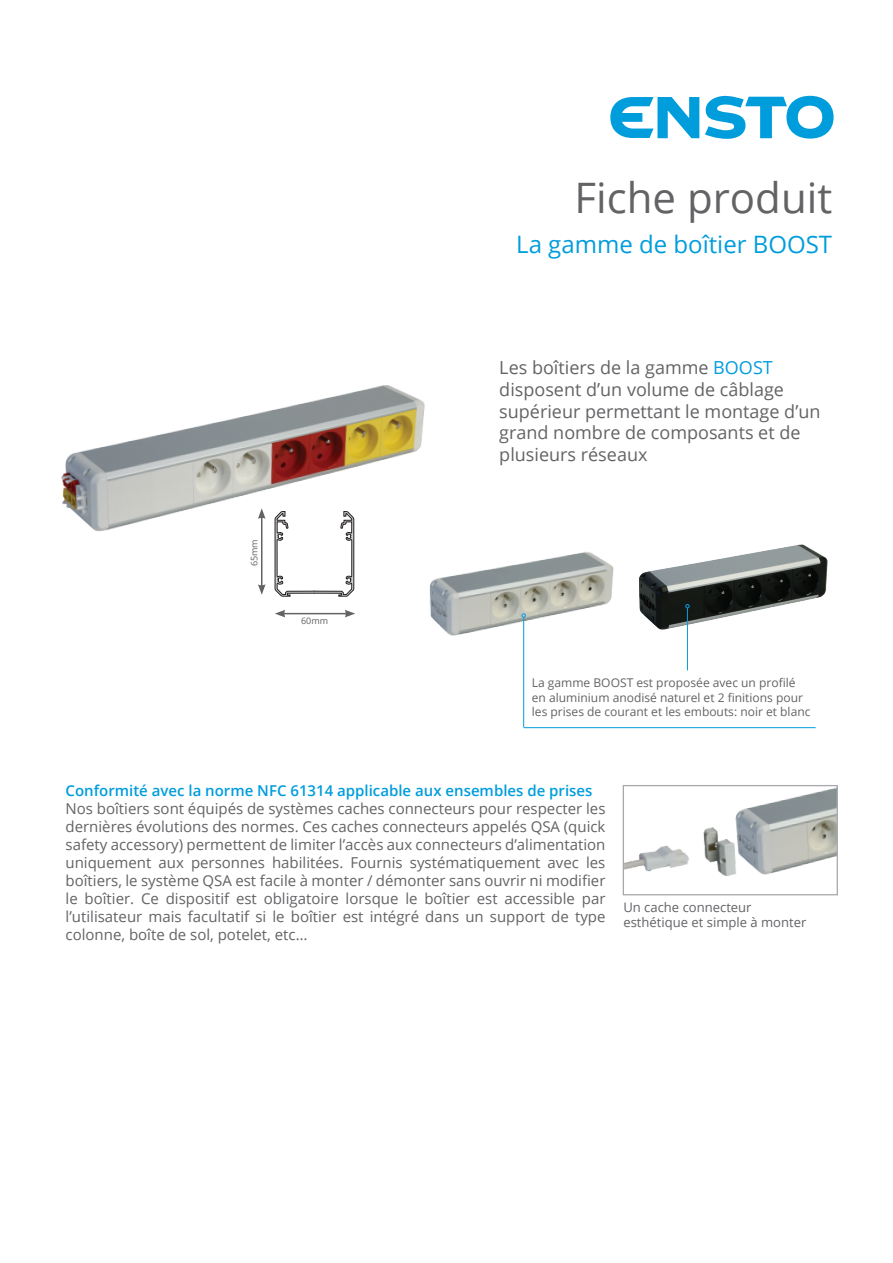
<style>
.page{position:relative;width:893px;height:1263px;background:#fff}
.page>*{position:absolute;margin:0;border:0;box-sizing:border-box;transform-origin:0 0}
.E_Heading_26pt{font:42px "Open Sans";color:#636366}
.E_Subheading_Blue16pt{font:24px "Open Sans";color:#009ddc}
.t1{font:18px/21.6px "Open Sans";color:#636366}
.t2{font:15px/18px "Open Sans";color:#636366;text-align:justify}
.t3{font:600 15px "Open Sans";color:#009ddc}
.t4{font:13.05px "Open Sans";color:#636366}
.t5{font:12px "Open Sans";color:#636366}
.t6{font:9px "Open Sans";color:#636366}
.s1{color:#009ddc}
</style>
<div class="page">
<svg style="left:610px;top:97px;width:89px;height:41px"></svg>
<svg style="left:705px;top:95px;width:129px;height:44px"></svg>
<hr style="left:283px;top:613px;width:64px;height:1px;background:#636366">
<svg style="left:275px;top:610px;width:10px;height:7px"></svg>
<svg style="left:345px;top:610px;width:10px;height:7px"></svg>
<svg style="left:278px;top:593px;width:73px;height:3px"></svg>
<img style="left:430px;top:552px;width:184px;height:101px">
<img style="left:639px;top:544px;width:189px;height:86px">
<img style="left:61px;top:385px;width:417px;height:208px">
<hr style="left:524px;top:727px;width:292px;height:1px;background:#009ddc">
<hr style="left:523px;top:617px;width:1px;height:110px;background:#009ddc">
<svg style="left:522px;top:613px;width:4px;height:5px"></svg>
<hr style="left:687px;top:608px;width:1px;height:62px;background:#009ddc">
<svg style="left:685px;top:604px;width:5px;height:4px"></svg>
<img style="left:742px;top:787px;width:94px;height:88px">
<img style="left:625px;top:810px;width:117px;height:66px">
<div style="left:623px;top:785px;width:215px;height:110px;border:1px solid #a8a9ad"></div>
<p class="E_Heading_26pt" style="left:574px;top:169px;width:259px">Fiche produit</p>
<p class="E_Subheading_Blue16pt" style="left:516px;top:228px;width:318px">La gamme de boîtier BOOST</p>
<p class="t6" style="left:248px;top:566px;width:29px;rotate:-90deg">65mm</p>
<p class="t6" style="left:301px;top:615px;width:29px">60mm</p>
<p class="t1" style="left:499px;top:357px;width:323px">Les boîtiers de la gamme <span class="s1">BOOST </span>disposent d’un volume de câblage supérieur permettant le montage d’un grand nombre de composants et de plusieurs réseaux</p>
<p class="t5" style="left:532px;top:675px;width:265px">La gamme BOOST est proposée avec un profilé</p>
<p class="t5" style="left:532px;top:689px;width:273px">en aluminium anodisé naturel et 2 finitions pour</p>
<p class="t5" style="left:532px;top:704px;width:280px">les prises de courant et les embouts: noir et blanc</p>
<p class="t3" style="left:66px;top:781px;width:528px">Conformité avec la norme NFC 61314 applicable aux ensembles de prises</p>
<p class="t2" style="left:66px;top:800px;width:541px">Nos boîtiers sont équipés de systèmes caches connecteurs pour respecter les dernières évolutions des normes. Ces caches connecteurs appelés QSA (quick safety accessory) permettent de limiter l’accès aux connecteurs d’alimentation uniquement aux personnes habilitées. Fournis systématiquement avec les boîtiers, le système QSA est facile à monter / démonter sans ouvrir ni modifier le boîtier. Ce dispositif est obligatoire lorsque le boîtier est accessible par l’utilisateur mais facultatif si le boîtier est intégré dans un support de type colonne, boîte de sol, potelet, etc…</p>
<p class="t4" style="left:623px;top:898px;width:130px">Un cache connecteur</p>
<p class="t4" style="left:623px;top:913px;width:185px">esthétique et simple à monter</p>
</div>
